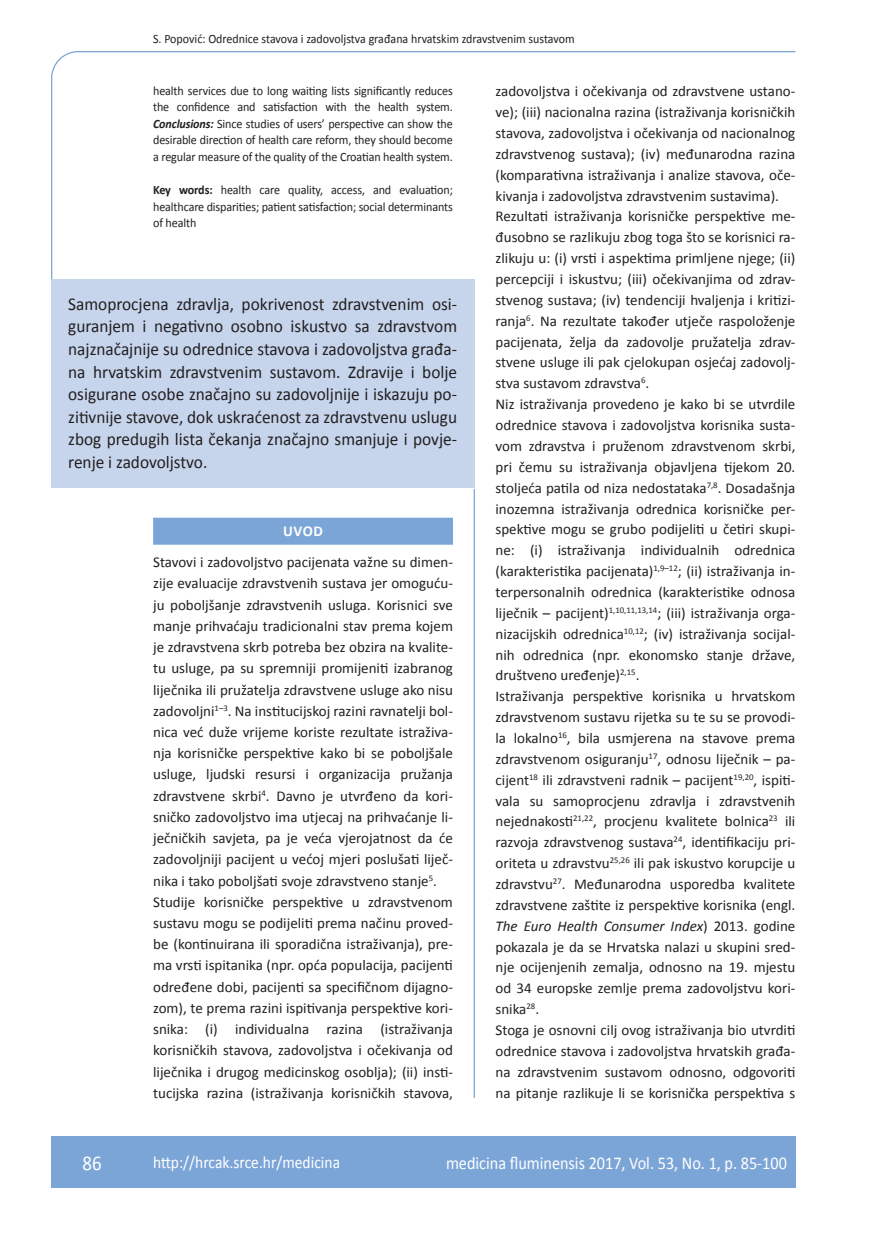
<style>
.page{position:relative;width:872px;height:1234px;background:#fff}
.page>*{position:absolute;margin:0;border:0;box-sizing:border-box;transform-origin:0 0}
.t1{font:21px "Calibri";color:#fff;scale:.9 1}
.t2{font:18px/22.5px "Calibri";color:#231f20;text-align:justify;scale:.96 1}
.t3{font:18px "Calibri";color:#fff;scale:.9 1}
.t4{font:17.25px "Calibri";color:#fff;scale:.9 1}
.t5{font:15px/20.9px "Calibri";color:#231f20}
.t6{font:700 15px "Calibri";color:#fff}
.t7{font:12.75px/16.5px "Calibri";letter-spacing:-.01em;color:#231f20;text-align:justify;scale:.95 1}
.t8{font:12.75px "Calibri";letter-spacing:-.01em;color:#231f20;scale:.94 1}
.s1{font-weight:700;font-style:italic}
.s2{font-weight:700}
.s3{font-style:italic}
</style>
<div class="page">
<svg style="left:51px;top:51px;width:745px;height:275px"></svg>
<hr style="left:473px;top:489px;width:2px;height:608px;background:#7ca5d7">
<div style="left:51px;top:1135px;width:744px;height:51px;background:#7ca5d7"></div>
<div style="left:51px;top:279px;width:423px;height:209px;background:#c6d5ec"></div>
<div style="left:153px;top:517px;width:300px;height:27px;background:#7ca5d7"></div>
<p class="t8" style="left:153px;top:30px;width:450px">S. Popović: Odrednice stavova i zadovoljstva građana hrvatskim zdravstvenim sustavom</p>
<p class="t7" style="left:153px;top:82px;width:317px">health services due to long waiting lists significantly reduces the confidence and satisfaction with the health system.<br><span class="s1">Conclusions:</span> Since studies of users’ perspective can show the desirable direction of health care reform, they should become a regular measure of the quality of the Croatian health system.</p>
<p class="t7" style="left:153px;top:181px;width:317px"><span class="s2">Key words:</span> health care quality, access, and evaluation; healthcare disparities; patient satisfaction; social determinants of health</p>
<p class="t2" style="left:68px;top:292px;width:407px">Samoprocjena zdravlja, pokrivenost zdravstvenim osi&shy;guranjem i negativno osobno iskustvo sa zdravstvom najznačajnije su odrednice stavova i zadovoljstva građa&shy;na hrvatskim zdravstvenim sustavom. Zdravije i bolje osigurane osobe značajno su zadovoljnije i iskazuju po&shy;zitivnije stavove, dok uskraćenost za zdravstvenu uslugu zbog predugih lista čekanja značajno smanjuje i povje&shy;renje i zadovoljstvo.</p>
<p class="t6" style="left:283px;top:522px;width:41px">UVOD</p>
<p class="t5" style="left:153px;top:551px;width:301px">Stavovi i zadovoljstvo pacijenata važne su dimen&shy;zije evaluacije zdravstvenih sustava jer omoguću&shy;ju poboljšanje zdravstvenih usluga. Korisnici sve manje prihvaćaju tradicionalni stav prema kojem je zdravstvena skrb potreba bez obzira na kvalite&shy;tu usluge, pa su spremniji promijeniti izabranog liječnika ili pružatelja zdravstvene usluge ako nisu zadovoljni<sup>1–3</sup>. Na institucijskoj razini ravnatelji bol&shy;nica već duže vrijeme koriste rezultate istraživa&shy;nja korisničke perspektive kako bi se poboljšale usluge, ljudski resursi i organizacija pružanja zdravstvene skrbi<sup>4</sup>. Davno je utvrđeno da kori&shy;sničko zadovoljstvo ima utjecaj na prihvaćanje li&shy;ječničkih savjeta, pa je veća vjerojatnost da će zadovoljniji pacijent u većoj mjeri poslušati liječ&shy;nika i tako poboljšati svoje zdravstveno stanje<sup>5</sup>.<br>Studije korisničke perspektive u zdravstvenom sustavu mogu se podijeliti prema načinu proved&shy;be (kontinuirana ili sporadična istraživanja), pre&shy;ma vrsti ispitanika (npr. opća populacija, pacijenti određene dobi, pacijenti sa specifičnom dijagno&shy;zom), te prema razini ispitivanja perspektive kori&shy;snika: (i) individualna razina (istraživanja korisničkih stavova, zadovoljstva i očekivanja od liječnika i drugog medicinskog osoblja); (ii) insti&shy;tucijska razina (istraživanja korisničkih stavova,</p>
<p class="t5" style="left:495px;top:80px;width:301px">zadovoljstva i očekivanja od zdravstvene ustano&shy;ve); (iii) nacionalna razina (istraživanja korisničkih stavova, zadovoljstva i očekivanja od nacionalnog zdravstvenog sustava); (iv) međunarodna razina (komparativna istraživanja i analize stavova, oče&shy;kivanja i zadovoljstva zdravstvenim sustavima).<br>Rezultati istraživanja korisničke perspektive me&shy;đusobno se razlikuju zbog toga što se korisnici ra&shy;zlikuju u: (i) vrsti i aspektima primljene njege; (ii) percepciji i iskustvu; (iii) očekivanjima od zdrav&shy;stvenog sustava; (iv) tendenciji hvaljenja i kritizi&shy;ranja<sup>6</sup>. Na rezultate također utječe raspoloženje pacijenata, želja da zadovolje pružatelja zdrav&shy;stvene usluge ili pak cjelokupan osjećaj zadovolj&shy;stva sustavom zdravstva<sup>6</sup>.<br>Niz istraživanja provedeno je kako bi se utvrdile odrednice stavova i zadovoljstva korisnika susta&shy;vom zdravstva i pruženom zdravstvenom skrbi, pri čemu su istraživanja objavljena tijekom 20. stoljeća patila od niza nedostataka<sup>7,8</sup>. Dosadašnja inozemna istraživanja odrednica korisničke per&shy;spektive mogu se grubo podijeliti u četiri skupi&shy;ne: (i) istraživanja individualnih odrednica (karakteristika pacijenata)<sup>1,9–12</sup>; (ii) istraživanja in&shy;terpersonalnih odrednica (karakteristike odnosa liječnik – pacijent)<sup>1,10,11,13,14</sup>; (iii) istraživanja orga&shy;nizacijskih odrednica<sup>10,12</sup>; (iv) istraživanja socijal&shy;nih odrednica (npr. ekonomsko stanje države, društveno uređenje)<sup>2,15</sup>.<br>Istraživanja perspektive korisnika u hrvatskom zdravstvenom sustavu rijetka su te su se provodi&shy;la lokalno<sup>16</sup>, bila usmjerena na stavove prema zdravstvenom osiguranju<sup>17</sup>, odnosu liječnik – pa&shy;cijent<sup>18</sup> ili zdravstveni radnik – pacijent<sup>19,20</sup>, ispiti&shy;vala su samoprocjenu zdravlja i zdravstvenih nejednakosti<sup>21,22</sup>, procjenu kvalitete bolnica<sup>23</sup> ili razvoja zdravstvenog sustava<sup>24</sup>, identifikaciju pri&shy;oriteta u zdravstvu<sup>25,26</sup> ili pak iskustvo korupcije u zdravstvu<sup>27</sup>. Međunarodna usporedba kvalitete zdravstvene zaštite iz perspektive korisnika (engl.<br><span class="s3">The Euro Health Consumer Index</span>) 2013. godine pokazala je da se Hrvatska nalazi u skupini sred&shy;nje ocijenjenih zemalja, odnosno na 19. mjestu od 34 europske zemlje prema zadovoljstvu kori&shy;snika<sup>28</sup>.<br>Stoga je osnovni cilj ovog istraživanja bio utvrditi odrednice stavova i zadovoljstva hrvatskih građa&shy;na zdravstvenim sustavom odnosno, odgovoriti na pitanje razlikuje li se korisnička perspektiva s</p>
<h1 class="t1" style="left:82px;top:1149px;width:23px">86</h1>
<p class="t4" style="left:153px;top:1150px;width:209px">http://hrcak.srce.hr/medicina</p>
<p class="t3" style="left:446px;top:1151px;width:380px">medicina fluminensis 2017, Vol. 53, No. 1, p. 85-100</p>
</div>
